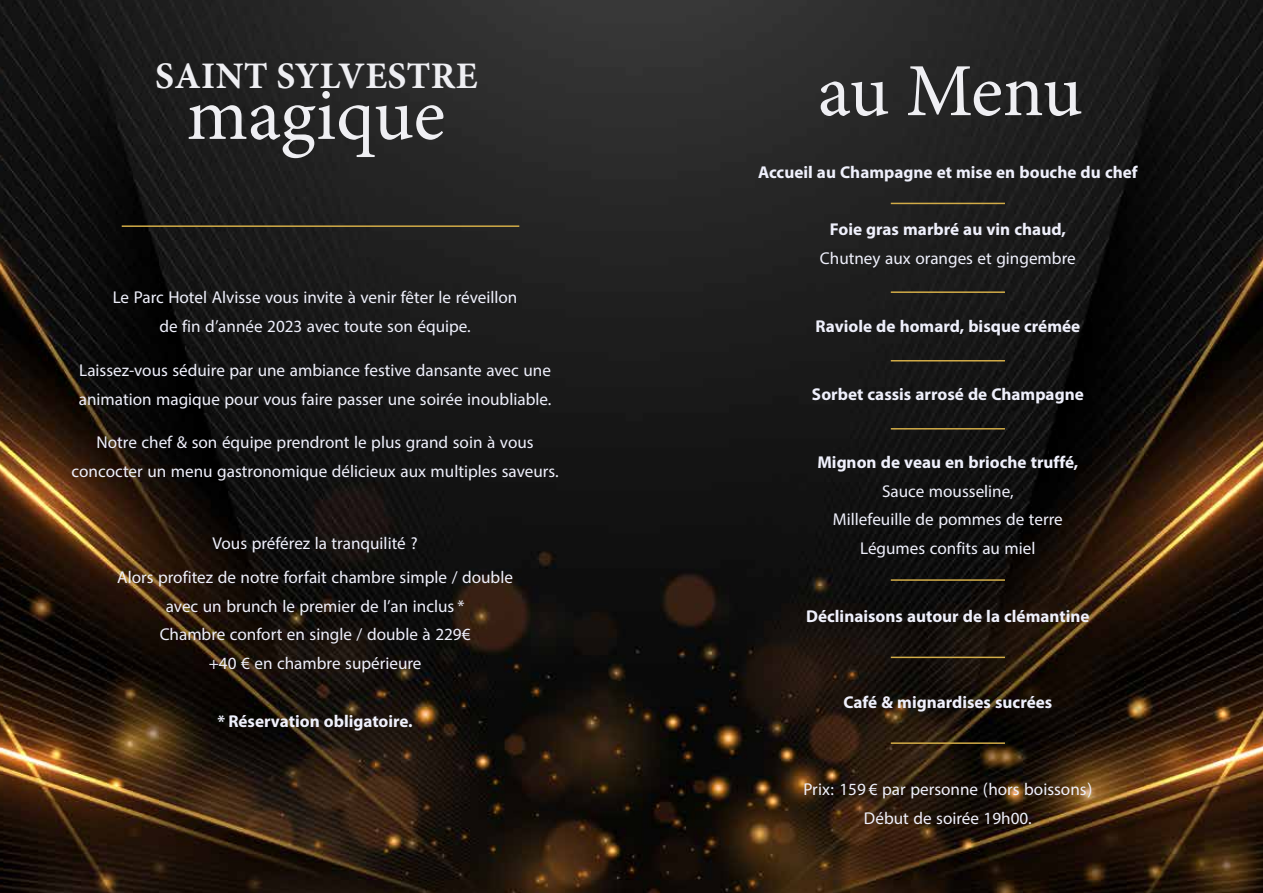
<style>
.page{position:relative;width:1263px;height:893px;background:#fff}
.page>*{position:absolute;margin:0;border:0;box-sizing:border-box;transform-origin:0 0}
.t1{font:75px "Minion Pro";letter-spacing:-.005em;color:#efeff3}
.t2{font:700 37.5px "Minion Pro";letter-spacing:.01em;color:#efeff3}
.t3{font:24px/28.8px "Myriad Arabic";color:#eff0fc;text-align:center}
.t4{font:700 24px "Myriad Arabic";color:#eff0fc}
</style>
<div class="page">
<img style="left:0;top:0;width:1263px;height:893px">
<hr style="left:122px;top:225px;width:397px;height:2px;background:#d2ac48">
<hr style="left:891px;top:428px;width:114px;height:2px;background:#d2ac48">
<hr style="left:891px;top:360px;width:114px;height:1px;background:#d2ac48">
<hr style="left:891px;top:203px;width:114px;height:1px;background:#d2ac48">
<hr style="left:891px;top:291px;width:114px;height:2px;background:#d2ac48">
<hr style="left:891px;top:579px;width:114px;height:2px;background:#d2ac48">
<hr style="left:891px;top:657px;width:114px;height:1px;background:#d2ac48">
<hr style="left:891px;top:742px;width:114px;height:2px;background:#d2ac48">
<h2 class="t2" style="left:155px;top:49px;width:324px">SAINT SYLVESTRE</h2>
<h1 class="t1" style="left:187px;top:65px;width:260px">magique</h1>
<p class="t3" style="left:113px;top:283px;width:406px">Le Parc Hotel Alvisse vous invite à venir fêter le réveillon de fin d’année 2023 avec toute son équipe.</p>
<p class="t3" style="left:79px;top:356px;width:474px;text-align:left">Laissez-vous séduire par une ambiance festive dansante avec une animation magique pour vous faire passer une soirée inoubliable.</p>
<p class="t3" style="left:72px;top:428px;width:488px">Notre chef &amp; son équipe prendront le plus grand soin à vous concocter un menu gastronomique délicieux aux multiples saveurs.</p>
<p class="t3" style="left:117px;top:527px;width:397px;line-height:33.3px">Vous préférez la tranquilité ?<br>Alors profitez de notre forfait chambre simple / double</p>
<p class="t3" style="left:160px;top:591px;width:312px">avec un brunch le premier de l’an inclus*<br>Chambre confort en single / double à 229€ +40 € en chambre supérieure</p>
<p class="t4" style="left:218px;top:704px;width:197px">* Réservation obligatoire.</p>
<h1 class="t1" style="left:818px;top:41px;width:266px">au Menu</h1>
<p class="t4" style="left:758px;top:156px;width:381px">Accueil au Champagne et mise en bouche du chef</p>
<p class="t4" style="left:830px;top:213px;width:237px">Foie gras marbré au vin chaud,</p>
<p class="t3" style="left:820px;top:244px;width:257px">Chutney aux oranges et gingembre</p>
<p class="t4" style="left:815px;top:310px;width:266px">Raviole de homard, bisque crémée</p>
<p class="t4" style="left:812px;top:378px;width:273px">Sorbet cassis arrosé de Champagne</p>
<p class="t4" style="left:817px;top:445px;width:263px">Mignon de veau en brioche truffé,</p>
<p class="t3" style="left:833px;top:476px;width:231px">Sauce mousseline,<br>Millefeuille de pommes de terre<br>Légumes confits au miel</p>
<p class="t4" style="left:806px;top:600px;width:285px">Déclinaisons autour de la clémantine</p>
<p class="t4" style="left:843px;top:686px;width:210px">Café &amp; mignardises sucrées</p>
<p class="t3" style="left:803px;top:775px;width:290px">Prix: 159€ par personne (hors boissons)<br>Début de soirée 19h00.</p>
</div>
